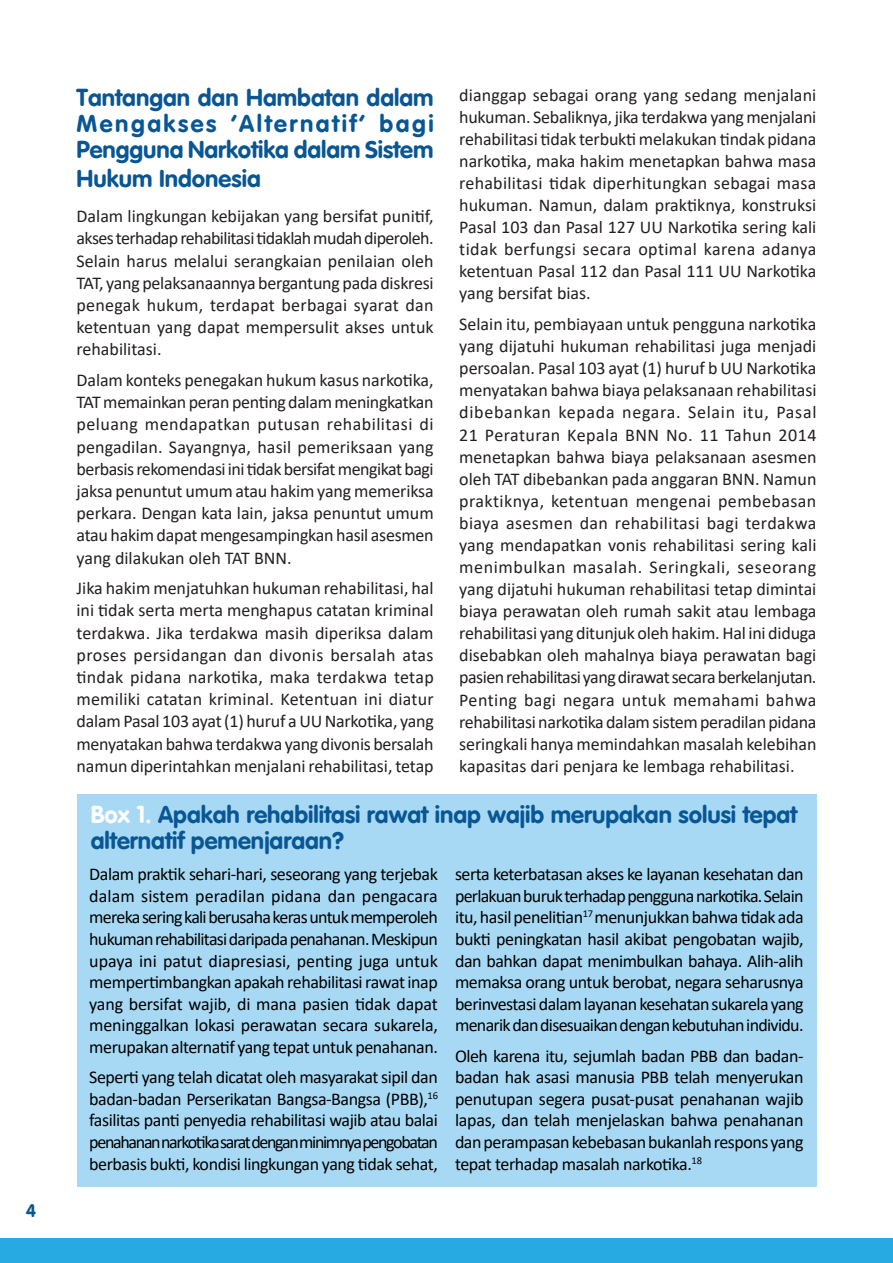
<style>
.page{position:relative;width:893px;height:1263px;background:#fff}
.page>*{position:absolute;margin:0;border:0;box-sizing:border-box;transform-origin:0 0}
.Body_Heading_1{font:24px/26.1px "VAG Rounded Bold";color:#095694;text-align:justify}
.Body_Text{font:18px/22px "Calibri";color:#231f20;text-align:justify}
.Body_Text-2{font:18px/21.6px "Calibri";letter-spacing:-.025em;color:#000;text-align:justify}
.t1{font:18px "VAG Rounded Bold";color:#095694}
.s1{color:#fff}
</style>
<div class="page">
<div style="left:0;top:1238px;width:893px;height:25px;background:#26aae1"></div>
<div style="left:77px;top:794px;width:739px;height:393px;background:#a7d9f4"></div>
<p class="t1" style="left:26px;top:1200px;width:12px">4</p>
<p class="Body_Heading_1" style="left:77px;top:84px;width:359px">Tantangan dan Hambatan dalam Mengakses ‘Alternatif’ bagi Pengguna Narkotika dalam Sistem</p>
<p class="Body_Heading_1" style="left:77px;top:166px;width:186px">Hukum Indonesia</p>
<p class="Body_Text" style="left:77px;top:205px;width:359px">Dalam lingkungan kebijakan yang bersifat punitif, akses terhadap rehabilitasi tidaklah mudah diperoleh.<br>Selain harus melalui serangkaian penilaian oleh TAT, yang pelaksanaannya bergantung pada diskresi penegak hukum, terdapat berbagai syarat dan ketentuan yang dapat mempersulit akses untuk rehabilitasi.</p>
<p class="Body_Text" style="left:77px;top:368px;width:359px">Dalam konteks penegakan hukum kasus narkotika, TAT memainkan peran penting dalam meningkatkan peluang mendapatkan putusan rehabilitasi di pengadilan. Sayangnya, hasil pemeriksaan yang berbasis rekomendasi ini tidak bersifat mengikat bagi jaksa penuntut umum atau hakim yang memeriksa perkara. Dengan kata lain, jaksa penuntut umum atau hakim dapat mengesampingkan hasil asesmen yang dilakukan oleh TAT BNN.</p>
<p class="Body_Text" style="left:77px;top:577px;width:359px">Jika hakim menjatuhkan hukuman rehabilitasi, hal ini tidak serta merta menghapus catatan kriminal terdakwa. Jika terdakwa masih diperiksa dalam proses persidangan dan divonis bersalah atas tindak pidana narkotika, maka terdakwa tetap memiliki catatan kriminal. Ketentuan ini diatur dalam Pasal 103 ayat (1) huruf a UU Narkotika, yang menyatakan bahwa terdakwa yang divonis bersalah namun diperintahkan menjalani rehabilitasi, tetap</p>
<p class="Body_Text" style="left:459px;top:83px;width:359px">dianggap sebagai orang yang sedang menjalani hukuman. Sebaliknya, jika terdakwa yang menjalani rehabilitasi tidak terbukti melakukan tindak pidana narkotika, maka hakim menetapkan bahwa masa rehabilitasi tidak diperhitungkan sebagai masa hukuman. Namun, dalam praktiknya, konstruksi Pasal 103 dan Pasal 127 UU Narkotika sering kali tidak berfungsi secara optimal karena adanya ketentuan Pasal 112 dan Pasal 111 UU Narkotika yang bersifat bias.</p>
<p class="Body_Text" style="left:459px;top:313px;width:359px">Selain itu, pembiayaan untuk pengguna narkotika yang dijatuhi hukuman rehabilitasi juga menjadi persoalan. Pasal 103 ayat (1) huruf b UU Narkotika menyatakan bahwa biaya pelaksanaan rehabilitasi dibebankan kepada negara. Selain itu, Pasal 21 Peraturan Kepala BNN No. 11 Tahun 2014 menetapkan bahwa biaya pelaksanaan asesmen oleh TAT dibebankan pada anggaran BNN. Namun praktiknya, ketentuan mengenai pembebasan biaya asesmen dan rehabilitasi bagi terdakwa yang mendapatkan vonis rehabilitasi sering kali menimbulkan masalah. Seringkali, seseorang yang dijatuhi hukuman rehabilitasi tetap dimintai biaya perawatan oleh rumah sakit atau lembaga rehabilitasi yang ditunjuk oleh hakim. Hal ini diduga disebabkan oleh mahalnya biaya perawatan bagi pasien rehabilitasi yang dirawat secara berkelanjutan.<br>Penting bagi negara untuk memahami bahwa rehabilitasi narkotika dalam sistem peradilan pidana seringkali hanya memindahkan masalah kelebihan kapasitas dari penjara ke lembaga rehabilitasi.</p>
<p class="Body_Heading_1" style="left:91px;top:801px;width:708px"><span class="s1">Box 1.</span> Apakah rehabilitasi rawat inap wajib merupakan solusi tepat alternatif pemenjaraan?</p>
<p class="Body_Text-2" style="left:89px;top:863px;width:350px">Dalam praktik sehari-hari, seseorang yang terjebak dalam sistem peradilan pidana dan pengacara mereka sering kali berusaha keras untuk memperoleh hukuman rehabilitasi daripada penahanan. Meskipun upaya ini patut diapresiasi, penting juga untuk mempertimbangkan apakah rehabilitasi rawat inap yang bersifat wajib, di mana pasien tidak dapat meninggalkan lokasi perawatan secara sukarela, merupakan alternatif yang tepat untuk penahanan.</p>
<p class="Body_Text-2" style="left:89px;top:1066px;width:350px">Seperti yang telah dicatat oleh masyarakat sipil dan badan-badan Perserikatan Bangsa-Bangsa (PBB),<sup>16 </sup>fasilitas panti penyedia rehabilitasi wajib atau balai penahanan narkotika sarat dengan minimnya pengobatan berbasis bukti, kondisi lingkungan yang tidak sehat,</p>
<p class="Body_Text-2" style="left:455px;top:863px;width:350px">serta keterbatasan akses ke layanan kesehatan dan perlakuan buruk terhadap pengguna narkotika. Selain itu, hasil penelitian<sup>17</sup> menunjukkan bahwa tidak ada bukti peningkatan hasil akibat pengobatan wajib, dan bahkan dapat menimbulkan bahaya. Alih-alih memaksa orang untuk berobat, negara seharusnya berinvestasi dalam layanan kesehatan sukarela yang menarik dan disesuaikan dengan kebutuhan individu.</p>
<p class="Body_Text-2" style="left:455px;top:1044px;width:350px">Oleh karena itu, sejumlah badan PBB dan badan&shy;badan hak asasi manusia PBB telah menyerukan penutupan segera pusat-pusat penahanan wajib lapas, dan telah menjelaskan bahwa penahanan dan perampasan kebebasan bukanlah respons yang tepat terhadap masalah narkotika.<sup>18</sup></p>
</div>
